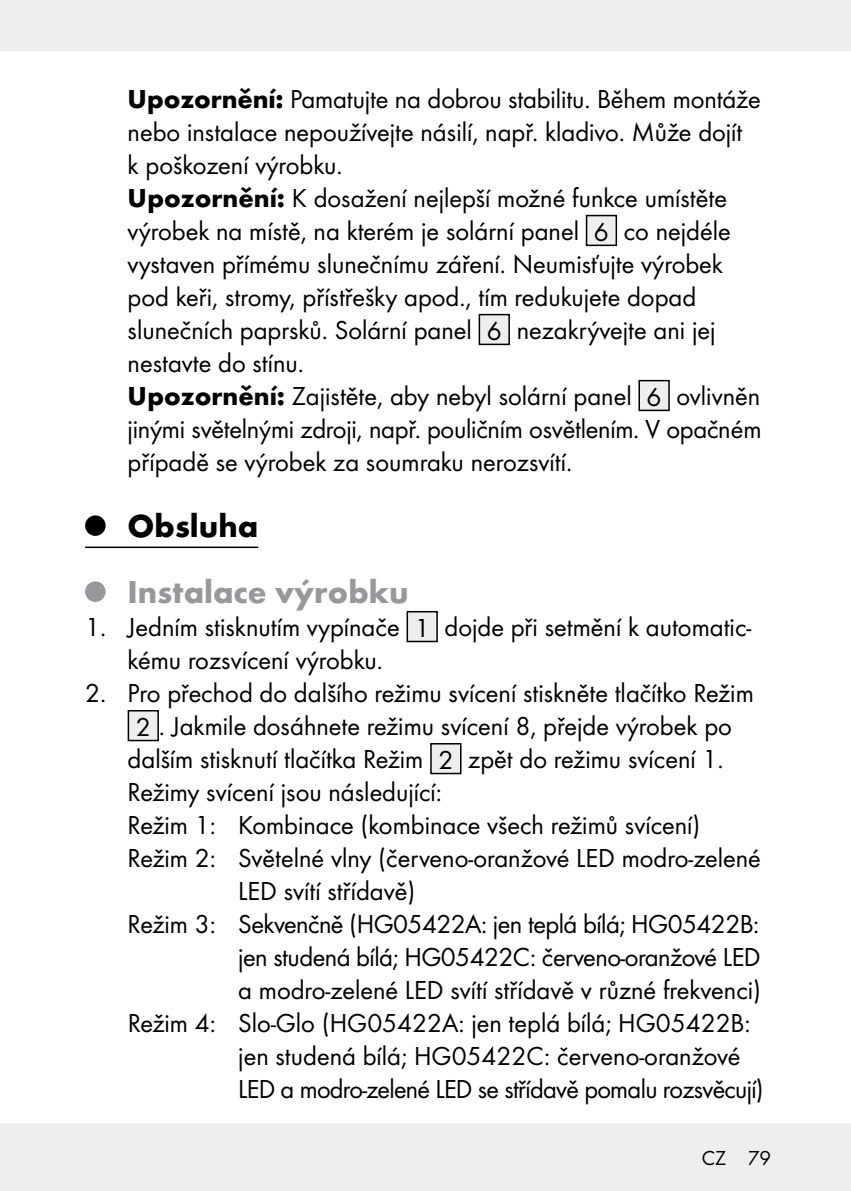
<style>
.page{position:relative;width:851px;height:1191px;background:#fff}
.page>*{position:absolute;margin:0;border:0;box-sizing:border-box;transform-origin:0 0}
.t1{font:700 33px "Futura";color:#97979c}
.t2{font:700 33px "Futura";color:#000}
.t3{font:27px/33px "Futura Boo";color:#000}
.t4{font:27px "Futura Boo";letter-spacing:-.02em;color:#000}
.t5{font:27px "Futura Boo";letter-spacing:-.025em;color:#000}
.t6{font:21px "Futura Boo";color:#000}
.s1{font-family:"Futura";font-weight:700}
</style>
<div class="page">
<div style="left:0;top:1123px;width:850px;height:68px;background:#eceeef"></div>
<div style="left:0;top:0;width:850px;height:51px;background:#eceeef"></div>
<hr style="left:85px;top:546px;width:173px;height:2px;background:#000">
<div style="left:586px;top:215px;width:30px;height:30px;background:#eceeef"></div>
<div style="left:585px;top:215px;width:32px;height:31px;border:2px solid #000"></div>
<div style="left:479px;top:314px;width:30px;height:30px;background:#eceeef"></div>
<div style="left:478px;top:314px;width:32px;height:31px;border:2px solid #000"></div>
<div style="left:639px;top:380px;width:30px;height:30px;background:#eceeef"></div>
<div style="left:638px;top:380px;width:31px;height:31px;border:2px solid #000"></div>
<div style="left:85px;top:515px;width:21px;height:21px;background:#000;border-radius:50%"></div>
<div style="left:85px;top:581px;width:21px;height:21px;background:#97979c;border-radius:50%"></div>
<div style="left:407px;top:611px;width:30px;height:30px;background:#eceeef"></div>
<div style="left:406px;top:611px;width:32px;height:31px;border:2px solid #000"></div>
<div style="left:128px;top:710px;width:30px;height:30px;background:#eceeef"></div>
<div style="left:128px;top:710px;width:31px;height:31px;border:2px solid #000"></div>
<div style="left:431px;top:743px;width:29px;height:30px;background:#eceeef"></div>
<div style="left:430px;top:743px;width:31px;height:31px;border:2px solid #000"></div>
<p class="t3" style="left:128px;top:82px;width:635px"><span class="s1">Upozornění:</span> Pamatujte na dobrou stabilitu. Během montáže nebo instalace nepoužívejte násilí, např. kladivo. Může dojít<br>k poškození výrobku.<br><span class="s1">Upozornění:</span> K dosažení nejlepší možné funkce umístěte výrobek na místě, na kterém je solární panel 6 co nejdéle vystaven přímému slunečnímu záření. Neumisťujte výrobek pod keři, stromy, přístřešky apod., tím redukujete dopad slunečních paprsků. Solární panel 6 nezakrývejte ani jej nestavte do stínu.<br><span class="s1">Upozornění:</span> Zajistěte, aby nebyl solární panel 6 ovlivněn jinými světelnými zdroji, např. pouličním osvětlením. V opačném případě se výrobek za soumraku nerozsvítí.</p>
<p class="t2" style="left:128px;top:506px;width:132px">Obsluha</p>
<p class="t1" style="left:128px;top:572px;width:283px">Instalace výrobku</p>
<p class="t3" style="left:128px;top:610px;width:625px;text-indent:-43px">1. Jedním stisknutím vypínače 1 dojde při setmění k automatic&shy;kému rozsvícení výrobku.</p>
<p class="t3" style="left:85px;top:676px;width:670px">2. Pro přechod do dalšího režimu svícení stiskněte tlačítko Režim</p>
<p class="t3" style="left:136px;top:709px;width:597px">2 . Jakmile dosáhnete režimu svícení 8, přejde výrobek po</p>
<p class="t3" style="left:128px;top:742px;width:597px">dalším stisknutí tlačítka Režim 2 zpět do režimu svícení 1.</p>
<p class="t3" style="left:128px;top:775px;width:316px">Režimy svícení jsou následující:</p>
<p class="t3" style="left:128px;top:808px;width:574px">Režim 1: Kombinace (kombinace všech režimů svícení)</p>
<p class="t3" style="left:128px;top:841px;width:634px">Režim 2: Světelné vlny (červeno-oranžové LED modro-zelené</p>
<p class="t3" style="left:238px;top:874px;width:179px">LED svítí střídavě)</p>
<p class="t4" style="left:128px;top:908px;width:633px">Režim 3: Sekvenčně (HG05422A: jen teplá bílá; HG05422B:</p>
<p class="t4" style="left:238px;top:941px;width:523px">jen studená bílá; HG05422C: červeno-oranžové LED</p>
<p class="t3" style="left:238px;top:973px;width:524px">a modro-zelené LED svítí střídavě v různé frekvenci)</p>
<p class="t3" style="left:128px;top:1006px;width:624px">Režim 4: Slo-Glo (HG05422A: jen teplá bílá; HG05422B:</p>
<p class="t3" style="left:238px;top:1039px;width:503px">jen studená bílá; HG05422C: červeno-oranžové</p>
<p class="t5" style="left:238px;top:1073px;width:527px">LED a modro-zelené LED se střídavě pomalu rozsvěcují)</p>
<p class="t6" style="left:701px;top:1145px;width:71px">CZ 79</p>
</div>
